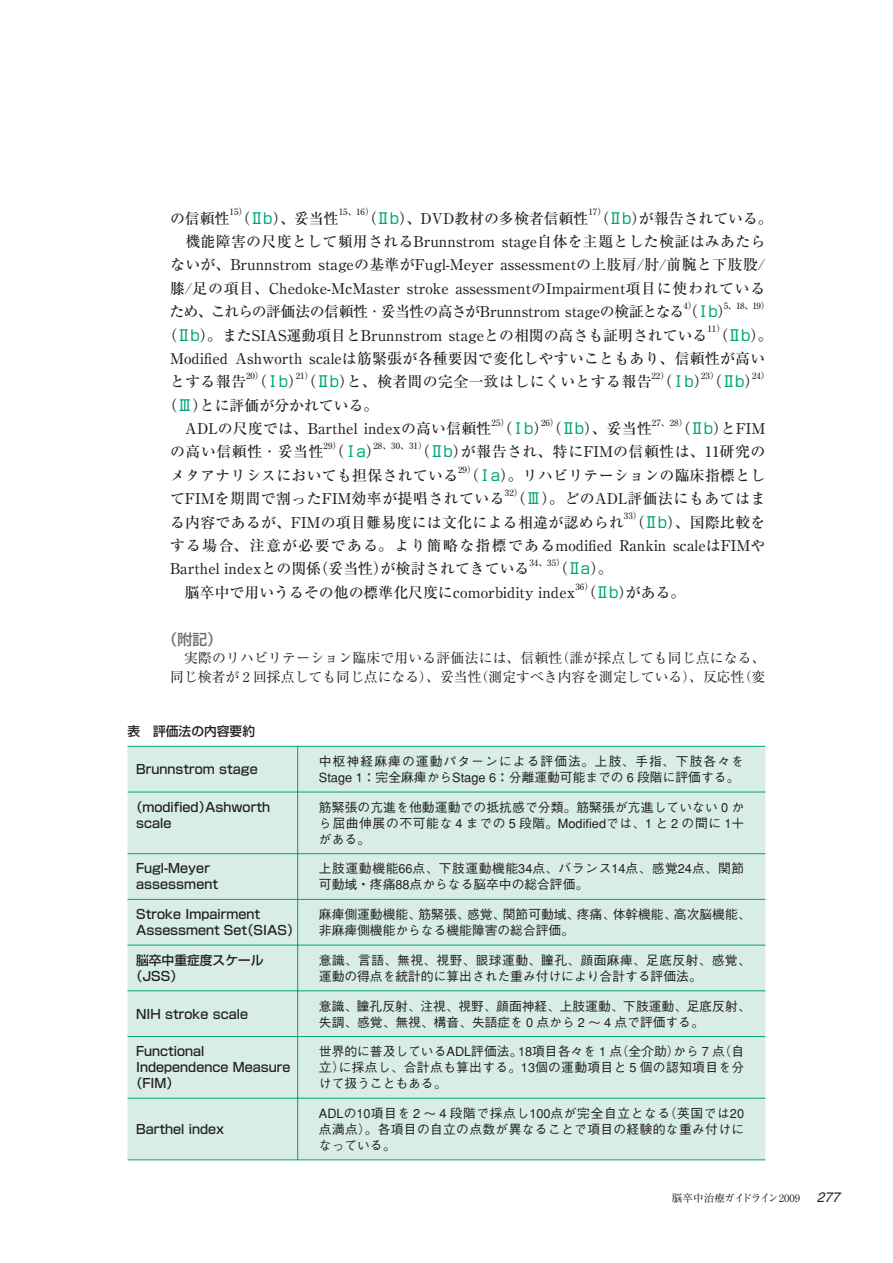
<style>
.page{position:relative;width:893px;height:1263px;background:#fff}
.page>*{position:absolute;margin:0;border:0;box-sizing:border-box;transform-origin:0 0}
.エビデンス{font:500 14.85px/23.4px "Ryumin";color:#231f20}
.エビデンス-2{font:500 14.85px/23.4px "Ryumin";letter-spacing:.02em;color:#231f20;text-align:right}
.エビデンス-3{font:500 14.85px "Ryumin";letter-spacing:.035em;color:#231f20}
.エビデンス-4{font:500 14.85px "Ryumin";letter-spacing:.04em;color:#231f20}
.t1{font:500 14.85px "Shin Go";color:#6c6d70}
.エビデンス-5{font:13.8px/19.2px "Ryumin";letter-spacing:.015em;color:#231f20}
.エビデンス-6{font:500 12.75px/15.9px "Gothic BBB";color:#231f20}
.エビデンス-7{font:500 12.75px/15.9px "Shin Go";color:#231f20}
.t2{font:10.65px "Ryumin";color:#231f20}
.エビデンス-8{font:500 9px "Ryumin";color:#231f20}
.s1{font-family:"Shin Go";font-weight:400;color:#00a679}
.s2{font-family:"Helvetica";font-style:italic;font-size:13.8px}
</style>
<div class="page">
<div style="left:128px;top:747px;width:637px;height:412px;background:#d8ede5"></div>
<hr style="left:128px;top:746px;width:169px;height:1px;background:#00a679">
<hr style="left:298px;top:746px;width:467px;height:1px;background:#00a679">
<hr style="left:297px;top:746px;width:1px;height:46px;background:#00a679">
<hr style="left:128px;top:792px;width:170px;height:1px;background:#00a679">
<hr style="left:298px;top:792px;width:467px;height:1px;background:#00a679">
<hr style="left:297px;top:792px;width:1px;height:61px;background:#00a679">
<hr style="left:128px;top:853px;width:170px;height:1px;background:#00a679">
<hr style="left:298px;top:853px;width:467px;height:1px;background:#00a679">
<hr style="left:297px;top:854px;width:1px;height:45px;background:#00a679">
<hr style="left:128px;top:899px;width:170px;height:1px;background:#00a679">
<hr style="left:298px;top:899px;width:467px;height:1px;background:#00a679">
<hr style="left:297px;top:900px;width:1px;height:45px;background:#00a679">
<hr style="left:128px;top:945px;width:170px;height:1px;background:#00a679">
<hr style="left:298px;top:945px;width:467px;height:1px;background:#00a679">
<hr style="left:297px;top:945px;width:1px;height:45px;background:#00a679">
<hr style="left:128px;top:990px;width:170px;height:1px;background:#00a679">
<hr style="left:298px;top:990px;width:467px;height:1px;background:#00a679">
<hr style="left:297px;top:991px;width:1px;height:45px;background:#00a679">
<hr style="left:128px;top:1036px;width:170px;height:1px;background:#00a679">
<hr style="left:298px;top:1036px;width:467px;height:1px;background:#00a679">
<hr style="left:297px;top:1037px;width:1px;height:61px;background:#00a679">
<hr style="left:128px;top:1098px;width:170px;height:1px;background:#00a679">
<hr style="left:298px;top:1098px;width:467px;height:1px;background:#00a679">
<hr style="left:297px;top:1098px;width:1px;height:62px;background:#00a679">
<hr style="left:128px;top:1159px;width:169px;height:1px;background:#00a679">
<hr style="left:298px;top:1159px;width:467px;height:1px;background:#00a679">
<p class="エビデンス-8" style="left:588px;top:207px;width:19px">17）</p>
<p class="エビデンス" style="left:170px;top:229px;width:597px;text-align:justify">　機能障害の尺度として頻用されるBrunnstrom stage自体を主題とした検証はみあたらないが、Brunnstrom stageの基準がFugl-Meyer assessmentの上肢肩/肘/前腕と下肢股/膝/足の項目、Chedoke-McMaster stroke assessmentのImpairment項目に使われているため、これらの評価法の信頼性・妥当性の高さがBrunnstrom stageの検証となる（<span class="s1">Ⅰb</span>）</p>
<p class="エビデンス-8" style="left:230px;top:207px;width:19px">15）</p>
<p class="エビデンス-8" style="left:339px;top:207px;width:37px">15、16）</p>
<p class="エビデンス" style="left:362px;top:206px;width:412px">（<span class="s1">Ⅱb</span>）、DVD教材の多検者信頼性（<span class="s1">Ⅱb</span>）が報告されている。</p>
<p class="エビデンス" style="left:170px;top:206px;width:170px">の信頼性（<span class="s1">Ⅱb</span>）、妥当性</p>
<p class="エビデンス-8" style="left:684px;top:300px;width:15px">4）</p>
<p class="エビデンス-8" style="left:724px;top:300px;width:48px">5、18、19）</p>
<p class="エビデンス" style="left:163px;top:323px;width:612px">（<span class="s1">Ⅱb</span>）。またSIAS運動項目とBrunnstrom stageとの相関の高さも証明されている（<span class="s1">Ⅱb</span>）。</p>
<p class="エビデンス-8" style="left:707px;top:323px;width:19px">11）</p>
<p class="エビデンス" style="left:170px;top:346px;width:597px">Modified Ashworth scaleは筋緊張が各種要因で変化しやすいこともあり、信頼性が高いとする報告（<span class="s1">Ⅰb</span>）（<span class="s1">Ⅱb</span>）と、検者間の完全一致はしにくいとする報告（<span class="s1">Ⅰb</span>）（<span class="s1">Ⅱb</span>）</p>
<p class="エビデンス-8" style="left:246px;top:370px;width:19px">20）</p>
<p class="エビデンス-8" style="left:296px;top:370px;width:19px">21）</p>
<p class="エビデンス-8" style="left:651px;top:370px;width:19px">22）</p>
<p class="エビデンス-8" style="left:701px;top:370px;width:19px">23）</p>
<p class="エビデンス-8" style="left:752px;top:370px;width:19px">24）</p>
<p class="エビデンス" style="left:163px;top:393px;width:217px">（<span class="s1">Ⅲ</span>）とに評価が分かれている。</p>
<p class="エビデンス" style="left:170px;top:416px;width:483px">　ADLの尺度では、Barthel indexの高い信頼性（<span class="s1">Ⅰb</span>）（<span class="s1">Ⅱb</span>）、妥当性</p>
<p class="エビデンス-8" style="left:492px;top:417px;width:19px">25）</p>
<p class="エビデンス-8" style="left:541px;top:417px;width:19px">26）</p>
<p class="エビデンス-8" style="left:652px;top:417px;width:37px">27、28）</p>
<p class="エビデンス" style="left:676px;top:416px;width:91px">（<span class="s1">Ⅱb</span>）とFIM</p>
<p class="エビデンス-8" style="left:324px;top:440px;width:19px">29）</p>
<p class="エビデンス-8" style="left:373px;top:440px;width:55px">28、30、31）</p>
<p class="エビデンス-4" style="left:170px;top:443px;width:212px">の高い信頼性・妥当性（<span class="s1">Ⅰa</span>）</p>
<p class="エビデンス-2" style="left:170px;top:440px;width:597px">（<span class="s1">Ⅱb</span>）が報告され、特にFIMの信頼性は、11研究の<br>メタアナリシスにおいても担保されている（<span class="s1">Ⅰa</span>）。リハビリテーションの臨床指標とし</p>
<p class="エビデンス-8" style="left:458px;top:464px;width:19px">29）</p>
<p class="エビデンス-3" style="left:170px;top:490px;width:597px">てFIMを期間で割ったFIM効率が提唱されている（<span class="s1">Ⅲ</span>）。どのADL評価法にもあてはま</p>
<p class="エビデンス-8" style="left:505px;top:487px;width:19px">32）</p>
<p class="エビデンス-2" style="left:170px;top:510px;width:597px">る内容であるが、FIMの項目難易度には文化による相違が認められ（<span class="s1">Ⅱb</span>）、国際比較を</p>
<p class="エビデンス-8" style="left:624px;top:511px;width:19px">33）</p>
<p class="エビデンス" style="left:170px;top:533px;width:597px">する場合、注意が必要である。より簡略な指標であるmodified Rankin scaleはFIMや<br>Barthel indexとの関係（妥当性）が検討されてきている</p>
<p class="エビデンス-8" style="left:529px;top:557px;width:37px">34、35）</p>
<p class="エビデンス" style="left:553px;top:557px;width:61px">（<span class="s1">Ⅱa</span>）。</p>
<p class="エビデンス" style="left:170px;top:580px;width:517px">　脳卒中で用いうるその他の標準化尺度にcomorbidity index （<span class="s1">Ⅱb</span>）がある。</p>
<p class="エビデンス-8" style="left:575px;top:581px;width:19px">36）</p>
<p class="t1" style="left:163px;top:629px;width:61px">（附記）</p>
<p class="エビデンス-5" style="left:170px;top:648px;width:597px">　実際のリハビリテーション臨床で用いる評価法には、信頼性（誰が採点しても同じ点になる、同じ検者が 2 回採点しても同じ点になる）、妥当性（測定すべき内容を測定している）、反応性（変</p>
<p class="エビデンス-7" style="left:128px;top:723px;width:129px">表　評価法の内容要約</p>
<p class="エビデンス-7" style="left:136px;top:761px;width:123px">Brunnstrom stage</p>
<p class="エビデンス-6" style="left:319px;top:754px;width:427px">中枢神経麻痺の運動パターンによる評価法。上肢、手指、下肢各々を<br>Stage 1：完全麻痺からStage 6：分離運動可能までの 6 段階に評価する。</p>
<p class="エビデンス-7" style="left:136px;top:798px;width:135px;text-indent:-6px">（modified）Ashworth scale</p>
<p class="エビデンス-6" style="left:319px;top:799px;width:427px;text-align:justify">筋緊張の亢進を他動運動での抵抗感で分類。筋緊張が亢進していない 0 から屈曲伸展の不可能な 4 までの 5 段階。Modifiedでは、1 と 2 の間に 1＋がある。</p>
<p class="エビデンス-7" style="left:136px;top:860px;width:75px">Fugl-Meyer</p>
<p class="エビデンス-7" style="left:136px;top:876px;width:83px">assessment</p>
<p class="エビデンス-6" style="left:319px;top:861px;width:427px">上肢運動機能66点、下肢運動機能34点、バランス14点、感覚24点、関節可動域・疼痛88点からなる脳卒中の総合評価。</p>
<p class="エビデンス-7" style="left:136px;top:906px;width:165px">Stroke Impairment<br>Assessment Set（SIAS）</p>
<p class="エビデンス-6" style="left:319px;top:907px;width:433px">麻痺側運動機能、筋緊張、感覚、関節可動域、疼痛、体幹機能、高次脳機能、非麻痺側機能からなる機能障害の総合評価。</p>
<p class="エビデンス-7" style="left:130px;top:951px;width:135px;text-indent:6px">脳卒中重症度スケール（JSS）</p>
<p class="エビデンス-6" style="left:319px;top:952px;width:433px">意識、言語、無視、視野、眼球運動、瞳孔、顔面麻痺、足底反射、感覚、運動の得点を統計的に算出された重み付けにより合計する評価法。</p>
<p class="エビデンス-7" style="left:136px;top:1005px;width:114px">NIH stroke scale</p>
<p class="エビデンス-6" style="left:319px;top:998px;width:433px">意識、瞳孔反射、注視、視野、顔面神経、上肢運動、下肢運動、足底反射、失調、感覚、無視、構音、失語症を 0 点から 2 ～ 4 点で評価する。</p>
<p class="エビデンス-7" style="left:136px;top:1043px;width:70px">Functional</p>
<p class="エビデンス-7" style="left:136px;top:1059px;width:156px">Independence Measure</p>
<p class="エビデンス-7" style="left:130px;top:1075px;width:51px">（FIM）</p>
<p class="エビデンス-6" style="left:319px;top:1044px;width:427px;text-align:justify">世界的に普及しているADL評価法。18項目各々を 1 点（全介助）から 7 点（自立）に採点し、合計点も算出する。13個の運動項目と 5 個の認知項目を分けて扱うこともある。</p>
<p class="エビデンス-7" style="left:136px;top:1120px;width:90px">Barthel index</p>
<p class="エビデンス-6" style="left:319px;top:1106px;width:427px;text-align:justify">ADLの10項目を 2 ～ 4 段階で採点し100点が完全自立となる（英国では20点満点）。各項目の自立の点数が異なることで項目の経験的な重み付けになっている。</p>
<p class="t2" style="left:672px;top:1192px;width:169px">脳卒中治療ガイドライン2009 <span class="s2">277</span></p>
</div>
